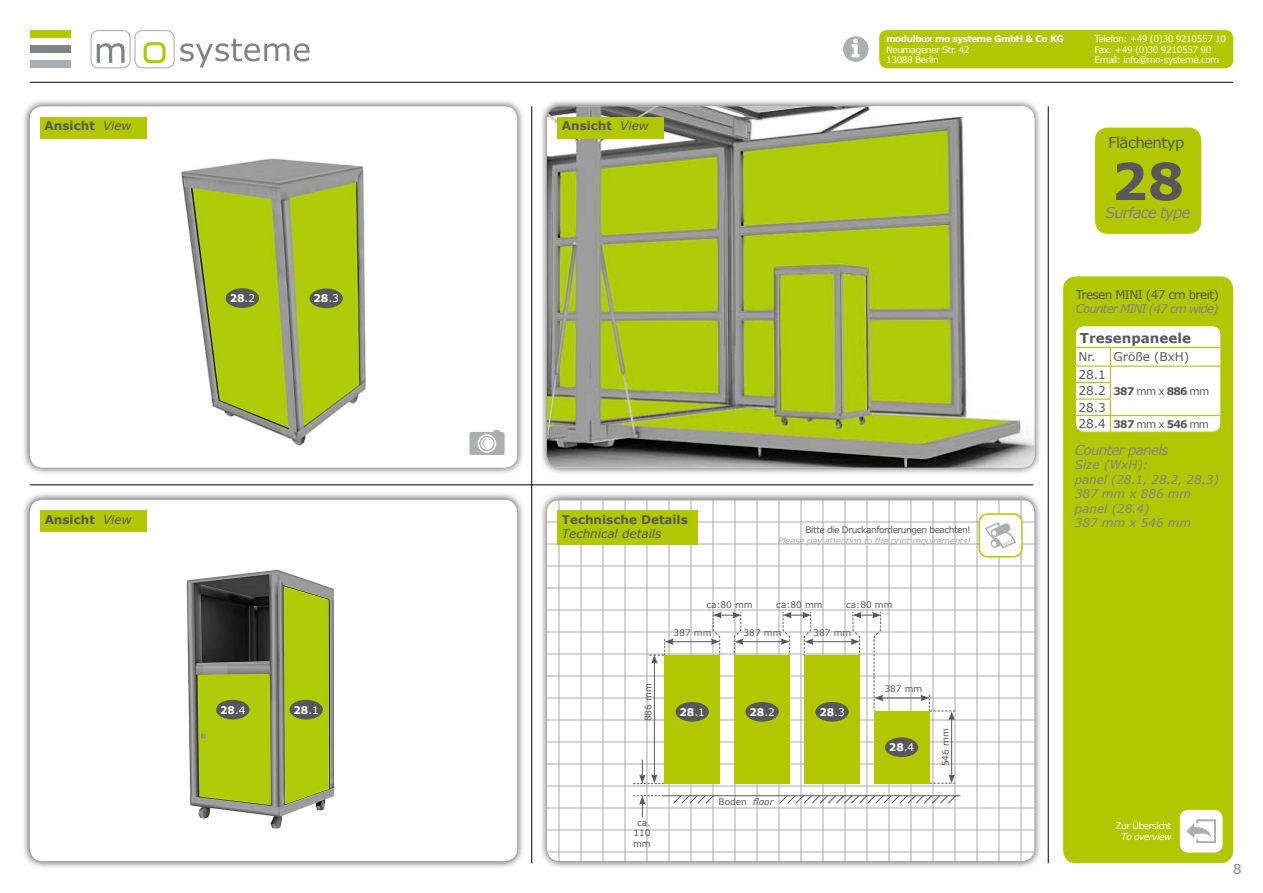
<style>
.page{position:relative;width:1263px;height:893px;background:#fff}
.page>*{position:absolute;margin:0;border:0;box-sizing:border-box;transform-origin:0 0}
.t1{font:700 51px "Verdana";color:#58585a}
.t2{font:italic 15px "Verdana";letter-spacing:-.06em;color:#828385}
.t3{font:15px "Verdana";letter-spacing:-.04em;color:#58585a}
.t4{font:italic 13.5px "Verdana";letter-spacing:-.05em;color:#828385}
.t5{font:700 13.5px "Verdana";color:#58585a}
.t6{font:13.5px "Verdana";color:#87888a}
.t7{font:italic 12px/14.4px "Verdana";letter-spacing:-.01em;color:#828385}
.t8{font:700 12px "Verdana";color:#58585a}
.t9{font:12px "Verdana";letter-spacing:-.05em;color:#58585a}
.t10{font:italic 12px "Verdana";letter-spacing:-.08em;color:#828385}
.t11{font:12px/17.5px "Verdana";color:#58585a}
.t12{font:italic 12px "Verdana";color:#58585a}
.t13{font:700 10.5px "Verdana";color:#fff}
.t14{font:700 10.5px "Verdana";letter-spacing:-.075em;color:#58585a}
.t15{font:9px/10.5px "Verdana";letter-spacing:-.05em;color:#fff}
.t16{font:9px/10.8px "Verdana";color:#58585a;text-align:center}
.t17{font:italic 9px "Verdana";letter-spacing:-.05em;color:#adaeb0}
.t18{font:9px "Verdana";letter-spacing:-.05em;color:#58585a}
.t19{font:700 9px "Verdana";letter-spacing:-.05em;color:#fff}
.t20{font:italic 9px "Verdana";letter-spacing:-.05em;color:#fff}
.s1{font-weight:400;font-style:italic}
.s2{font-weight:400}
.s3{font-style:italic}
.s4{font-weight:400;font-size:12px}
</style>
<div class="page">
<div style="left:22px;top:491px;width:503px;height:378px;background:#000;opacity:.75"></div>
<div style="left:30px;top:500px;width:487px;height:361px;background:#fff;border-radius:13px"></div>
<div style="left:22px;top:98px;width:503px;height:378px;background:#000;opacity:.75"></div>
<div style="left:30px;top:106px;width:487px;height:362px;background:#fff;border-radius:13px"></div>
<div style="left:40px;top:510px;width:107px;height:22px;background:#b1c800"></div>
<hr style="left:531px;top:106px;width:1px;height:757px;background:#000">
<hr style="left:1048px;top:106px;width:1px;height:757px;background:#000">
<hr style="left:30px;top:485px;width:1003px;height:1px;background:#000">
<hr style="left:30px;top:82px;width:1203px;height:1px;background:#000">
<div style="left:1063px;top:276px;width:170px;height:587px;background:#b1c800;border-radius:13px"></div>
<div style="left:40px;top:117px;width:107px;height:21px;background:#b1c800"></div>
<div style="left:539px;top:491px;width:503px;height:378px;background:#000;opacity:.75"></div>
<svg style="left:547px;top:500px;width:487px;height:361px"></svg>
<div style="left:558px;top:510px;width:140px;height:34px;background:#b1c800"></div>
<svg style="left:843px;top:36px;width:26px;height:26px"></svg>
<div style="left:1180px;top:810px;width:42px;height:43px;background:#fff;border-radius:9px"></div>
<svg style="left:1186px;top:819px;width:30px;height:24px"></svg>
<div style="left:879px;top:30px;width:354px;height:38px;background:#b1c800;border-radius:9px"></div>
<div style="left:30px;top:45px;width:40px;height:8px;background:#828385"></div>
<div style="left:30px;top:30px;width:40px;height:8px;background:#b1c800"></div>
<div style="left:30px;top:61px;width:40px;height:7px;background:#adaeb0"></div>
<svg style="left:90px;top:30px;width:219px;height:38px"></svg>
<div style="left:539px;top:98px;width:503px;height:378px;background:#000;opacity:.75"></div>
<img style="left:547px;top:106px;width:487px;height:362px">
<div style="left:558px;top:117px;width:106px;height:21px;background:#b1c800"></div>
<div style="left:1095px;top:128px;width:106px;height:106px;background:#b1c800;border-radius:13px"></div>
<div style="left:1075px;top:326px;width:146px;height:106px;background:#fff;border-radius:9px"></div>
<div style="left:1075px;top:325px;width:146px;height:108px;border:1px solid #b1c800;border-radius:9px"></div>
<svg style="left:1075px;top:348px;width:146px;height:84px"></svg>
<hr style="left:1075px;top:347px;width:35px;height:1px;background:#b1c800">
<hr style="left:1110px;top:347px;width:111px;height:1px;background:#b1c800">
<hr style="left:671px;top:641px;width:42px;height:1px;background:#58585a">
<hr style="left:741px;top:641px;width:42px;height:1px;background:#58585a">
<hr style="left:811px;top:641px;width:42px;height:1px;background:#58585a">
<hr style="left:881px;top:698px;width:42px;height:1px;background:#58585a">
<hr style="left:654px;top:661px;width:1px;height:116px;background:#58585a">
<hr style="left:951px;top:718px;width:1px;height:59px;background:#58585a">
<svg style="left:930px;top:774px;width:25px;height:10px"></svg>
<svg style="left:649px;top:638px;width:25px;height:26px"></svg>
<svg style="left:920px;top:695px;width:35px;height:25px"></svg>
<svg style="left:711px;top:611px;width:33px;height:45px"></svg>
<svg style="left:780px;top:611px;width:33px;height:45px"></svg>
<svg style="left:850px;top:611px;width:33px;height:101px"></svg>
<div style="left:664px;top:655px;width:56px;height:128px;background:#b1c800"></div>
<div style="left:734px;top:655px;width:56px;height:128px;background:#b1c800"></div>
<div style="left:804px;top:655px;width:56px;height:128px;background:#b1c800"></div>
<div style="left:874px;top:711px;width:55px;height:72px;background:#b1c800"></div>
<svg style="left:633px;top:760px;width:31px;height:24px"></svg>
<svg style="left:633px;top:795px;width:31px;height:22px"></svg>
<hr style="left:664px;top:795px;width:296px;height:1px;background:#58585a">
<svg style="left:673px;top:795px;width:41px;height:9px"></svg>
<svg style="left:779px;top:795px;width:177px;height:9px"></svg>
<div style="left:979px;top:514px;width:43px;height:43px;background:#fff;border-radius:9px"></div>
<div style="left:978px;top:513px;width:45px;height:44px;border:2px solid #b1c800;border-radius:9px"></div>
<svg style="left:985px;top:523px;width:31px;height:26px"></svg>
<svg style="left:469px;top:430px;width:36px;height:25px"></svg>
<img style="left:186px;top:569px;width:149px;height:260px">
<div style="left:675px;top:702px;width:34px;height:20px;background:#58585a;border-radius:50%"></div>
<div style="left:289px;top:700px;width:34px;height:19px;background:#58585a;border-radius:50%"></div>
<div style="left:745px;top:702px;width:34px;height:20px;background:#58585a;border-radius:50%"></div>
<img style="left:181px;top:158px;width:185px;height:288px">
<div style="left:226px;top:288px;width:33px;height:20px;background:#58585a;border-radius:50%"></div>
<div style="left:815px;top:702px;width:34px;height:20px;background:#58585a;border-radius:50%"></div>
<div style="left:309px;top:288px;width:34px;height:20px;background:#58585a;border-radius:50%"></div>
<div style="left:885px;top:737px;width:33px;height:20px;background:#58585a;border-radius:50%"></div>
<div style="left:216px;top:700px;width:33px;height:19px;background:#58585a;border-radius:50%"></div>
<h3 class="t8" style="left:45px;top:117px;width:88px">Ansicht <span class="s1">View</span></h3>
<h3 class="t8" style="left:45px;top:511px;width:88px">Ansicht <span class="s1">View</span></h3>
<p class="t13" style="left:230px;top:291px;width:27px">28<span class="s2">.2</span></p>
<p class="t13" style="left:220px;top:702px;width:27px">28<span class="s2">.4</span></p>
<h3 class="t8" style="left:562px;top:117px;width:88px">Ansicht <span class="s1">View</span></h3>
<p class="t19" style="left:886px;top:32px;width:179px">modulbox mo systeme GmbH &amp; Co KG</p>
<p class="t15" style="left:886px;top:44px;width:85px">Neumagener Str. 42<br>13088 Berlin</p>
<p class="t15" style="left:1094px;top:33px;width:133px">Telefon: +49 (0)30 9210557 10<br>Fax: +49 (0)30 9210557 90<br>Email: info@mo-systeme.com</p>
<h2 class="t3" style="left:1108px;top:132px;width:78px">Flächentyp</h2>
<h1 class="t1" style="left:1111px;top:145px;width:74px">28</h1>
<h2 class="t2" style="left:1105px;top:202px;width:87px">Surface type</h2>
<p class="t13" style="left:313px;top:291px;width:27px">28<span class="s2">.3</span></p>
<h3 class="t8" style="left:562px;top:511px;width:127px">Technische Details</h3>
<h3 class="t12" style="left:562px;top:526px;width:101px">Technical details</h3>
<p class="t18" style="left:805px;top:524px;width:167px">Bitte die Druckanforderungen beachten!</p>
<p class="t17" style="left:778px;top:535px;width:194px">Please pay attention to the print requirements!</p>
<p class="t16" style="left:706px;top:599px;width:48px">ca:80 mm</p>
<p class="t16" style="left:776px;top:599px;width:48px">ca:80 mm</p>
<p class="t16" style="left:846px;top:599px;width:48px">ca:80 mm</p>
<p class="t16" style="left:674px;top:627px;width:39px">387 mm</p>
<p class="t16" style="left:743px;top:627px;width:39px">387 mm</p>
<p class="t16" style="left:813px;top:627px;width:39px">387 mm</p>
<p class="t16" style="left:643px;top:721px;width:39px;rotate:-90deg">886 mm</p>
<p class="t13" style="left:293px;top:702px;width:27px">28<span class="s2">.1</span></p>
<p class="t13" style="left:679px;top:705px;width:27px">28<span class="s2">.1</span></p>
<p class="t13" style="left:749px;top:705px;width:27px">28<span class="s2">.2</span></p>
<p class="t16" style="left:633px;top:817px;width:19px">ca.<br>110 mm</p>
<p class="t16" style="left:718px;top:797px;width:57px">Boden <span class="s3">floor</span></p>
<p class="t13" style="left:819px;top:705px;width:27px">28<span class="s2">.3</span></p>
<p class="t16" style="left:884px;top:683px;width:39px">387 mm</p>
<p class="t13" style="left:889px;top:740px;width:27px">28<span class="s2">.4</span></p>
<p class="t16" style="left:940px;top:766px;width:39px;rotate:-90deg">546 mm</p>
<h3 class="t9" style="left:1076px;top:286px;width:145px">Tresen MINI (47 cm breit)</h3>
<h3 class="t10" style="left:1076px;top:300px;width:144px">Counter MINI (47 cm wide)</h3>
<h3 class="t5" style="left:1080px;top:328px;width:113px">Tresenpaneele</h3>
<h3 class="t11" style="left:1078px;top:348px;width:112px">Nr. Größe (BxH)<br>28.1</h3>
<p class="t14" style="left:1078px;top:384px;width:132px"><span class="s4">28.2</span> 387 <span class="s2">mm x</span> 886 <span class="s2">mm</span></p>
<h3 class="t9" style="left:1078px;top:399px;width:29px">28.3</h3>
<p class="t14" style="left:1078px;top:417px;width:132px"><span class="s4">28.4</span> 387 <span class="s2">mm x</span> 546 <span class="s2">mm</span></p>
<h3 class="t4" style="left:1075px;top:441px;width:95px">Counter panels</h3>
<h3 class="t7" style="left:1075px;top:458px;width:146px">Size (WxH):<br>panel (28.1, 28.2, 28.3)<br>387 mm x 886 mm panel (28.4)<br>387 mm x 546 mm</h3>
<p class="t15" style="left:1115px;top:821px;width:57px">Zur Übersicht</p>
<p class="t20" style="left:1121px;top:831px;width:52px">To overview</p>
<h3 class="t6" style="left:1233px;top:859px;width:10px">8</h3>
</div>
